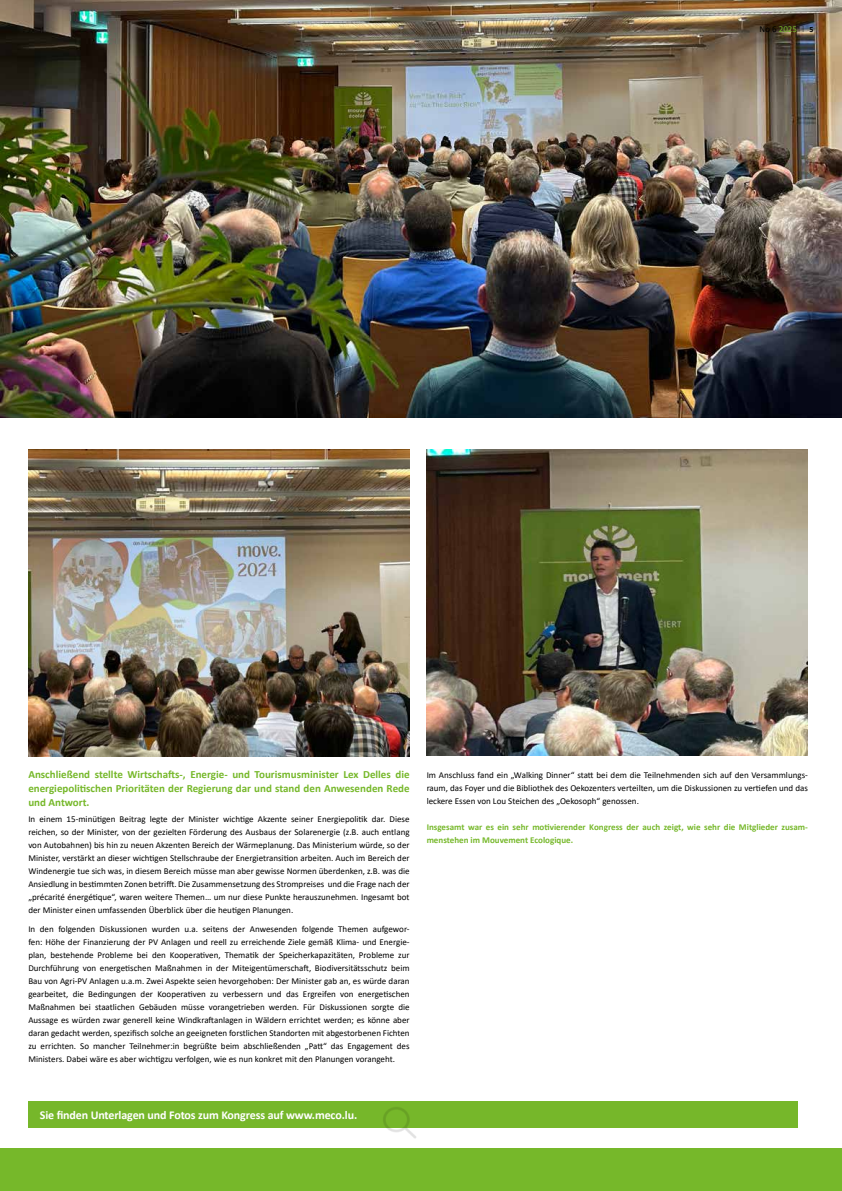
<style>
.page{position:relative;width:842px;height:1191px;background:#fff}
.page>*{position:absolute;margin:0;border:0;box-sizing:border-box;transform-origin:0 0}
.t1{font:700 12px "Calibri";letter-spacing:-.01em;color:#fff}
.t2{font:700 11px/14px "Calibri";color:#76b82a;text-align:justify}
.t3{font:9px/13px "Calibri";color:#000;text-align:justify}
.t4{font:700 9px/13px "Calibri";color:#76b82a}
.t5{font:9px "Calibri";color:#76b82a}
.s1{color:#000}
.s2{font-size:12.8px;color:#000}
.s3{font-weight:700;font-size:8px;color:#000}
</style>
<div class="page">
<div style="left:28px;top:1101px;width:770px;height:27px;background:#76b72a"></div>
<img style="left:383px;top:1107px;width:33px;height:31px">
<img style="left:427px;top:449px;width:381px;height:306px">
<img style="left:28px;top:450px;width:382px;height:306px">
<img style="left:0;top:0;width:842px;height:417px">
<div style="left:0;top:1148px;width:842px;height:43px;background:#76b82a"></div>
<p class="t5" style="left:760px;top:22px;width:56px"><span class="s1">No 6</span> 2025 <span class="s2">ı</span> <span class="s3">5</span></p>
<p class="t2" style="left:28px;top:767px;width:383px">Anschließend stellte Wirtschafts-, Energie- und Tourismusminister Lex Delles die energiepolitischen Prioritäten der Regierung dar und stand den Anwesenden Rede und Antwort.</p>
<p class="t3" style="left:28px;top:812px;width:383px">In einem 15-minütigen Beitrag legte der Minister wichtige Akzente seiner Energiepolitik dar. Diese reichen, so der Minister, von der gezielten Förderung des Ausbaus der Solarenergie (z.B. auch entlang von Autobahnen) bis hin zu neuen Akzenten Bereich der Wärmeplanung. Das Ministerium würde, so der Minister, verstärkt an dieser wichtigen Stellschraube der Energietransition arbeiten. Auch im Bereich der Windenergie tue sich was, in diesem Bereich müsse man aber gewisse Normen überdenken, z.B. was die Ansiedlung in bestimmten Zonen betrifft. Die Zusammensetzung des Strompreises und die Frage nach der „précarité énergétique“, waren weitere Themen… um nur diese Punkte herauszunehmen. Ingesamt bot der Minister einen umfassenden Überblick über die heutigen Planungen.</p>
<p class="t3" style="left:28px;top:922px;width:383px">In den folgenden Diskussionen wurden u.a. seitens der Anwesenden folgende Themen aufgewor&shy;fen: Höhe der Finanzierung der PV Anlagen und reell zu erreichende Ziele gemäß Klima- und Energie&shy;plan, bestehende Probleme bei den Kooperativen, Thematik der Speicherkapazitäten, Probleme zur Durchführung von energetischen Maßnahmen in der Miteigentümerschaft, Biodiversitätsschutz beim Bau von Agri-PV Anlagen u.a.m. Zwei Aspekte seien hevorgehoben: Der Minister gab an, es würde daran gearbeitet, die Bedingungen der Kooperativen zu verbessern und das Ergreifen von energetischen Maßnahmen bei staatlichen Gebäuden müsse vorangetrieben werden. Für Diskussionen sorgte die Aussage es würden zwar generell keine Windkraftanlagen in Wäldern errichtet werden; es könne aber daran gedacht werden, spezifisch solche an geeigneten forstlichen Standorten mit abgestorbenen Fichten zu errichten. So mancher Teilnehmer:in begrüßte beim abschließenden „Patt“ das Engagement des Ministers. Dabei wäre es aber wichtigzu verfolgen, wie es nun konkret mit den Planungen vorangeht.</p>
<p class="t3" style="left:427px;top:768px;width:383px">Im Anschluss fand ein „Walking Dinner“ statt bei dem die Teilnehmenden sich auf den Versammlungs&shy;raum, das Foyer und die Bibliothek des Oekozenters verteilten, um die Diskussionen zu vertiefen und das leckere Essen von Lou Steichen des „Oekosoph“ genossen.</p>
<p class="t4" style="left:427px;top:820px;width:383px">Insgesamt war es ein sehr motivierender Kongress der auch zeigt, wie sehr die Mitglieder zusam&shy;menstehen im Mouvement Ecologique.</p>
<h1 class="t1" style="left:40px;top:1107px;width:319px">Sie finden Unterlagen und Fotos zum Kongress auf www.meco.lu.</h1>
</div>
